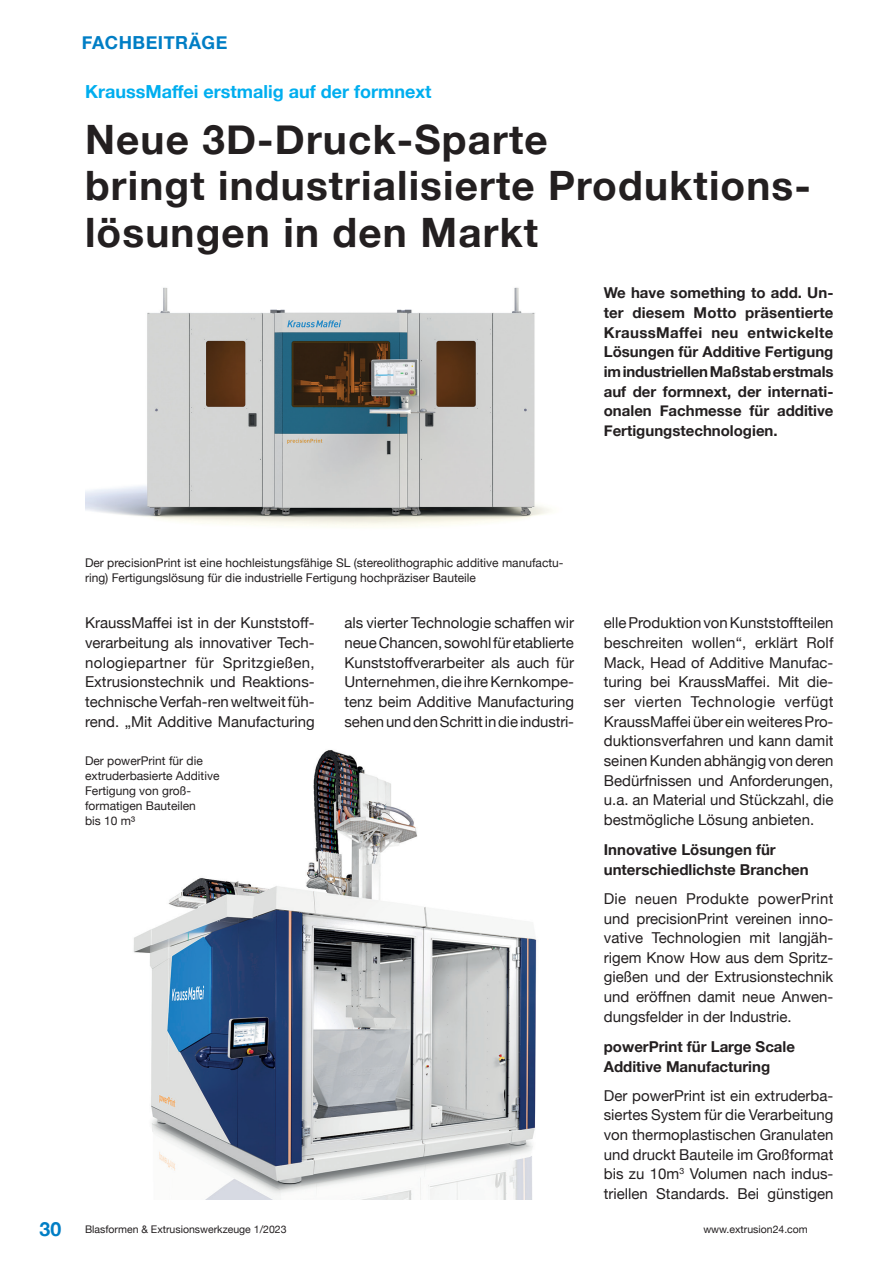
<style>
.page{position:relative;width:893px;height:1263px;background:#fff}
.page>*{position:absolute;margin:0;border:0;box-sizing:border-box;transform-origin:0 0}
.Überschrift{font:700 40.5px/46.5px "Helvetica Neue";letter-spacing:.03em;color:#231f20}
.Zwischenüberschrift{font:700 18px "Helvetica Neue";color:#00aeef}
.t1{font:700 18px "Helvetica Neue";letter-spacing:.03em;color:#007ec5}
.Fließtext{font:15px/19.6px "Helvetica Neue";color:#231f20;text-align:justify}
.Präambel{font:700 15px/19.6px "Helvetica Neue";color:#231f20;text-align:justify}
.Zwischenüberschrift-2{font:700 15px/19.6px "Helvetica Neue";color:#231f20}
.Bildunterschrift{font:12px/15px "Helvetica Neue";color:#231f20}
.t2{font:10.5px "Helvetica Neue";color:#231f20}
.s1{font-weight:700;font-size:19.5px;color:#007ec5}
</style>
<div class="page">
<img style="left:85px;top:287px;width:466px;height:240px">
<img style="left:133px;top:750px;width:404px;height:449px">
<p class="t1" style="left:82px;top:29px;width:147px">FACHBEITRÄGE</p>
<p class="Zwischenüberschrift" style="left:85px;top:77px;width:348px">KraussMaffei erstmalig auf der formnext</p>
<p class="Überschrift" style="left:85px;top:117px;width:723px">Neue 3D-Druck-Sparte<br>bringt industrialisierte Produktions&shy;lösungen in den Markt</p>
<p class="Präambel" style="left:604px;top:284px;width:231px">We have something to add. Un&shy;ter diesem Motto präsentierte KraussMaffei neu entwickelte Lösungen für Additive Fertigung im industriellen Maßstab erstmals auf der formnext, der internati&shy;onalen Fachmesse für additive Fertigungstechnologien.</p>
<p class="Bildunterschrift" style="left:85px;top:556px;width:480px">Der precisionPrint ist eine hochleistungsfähige SL (stereolithographic additive manufactu&shy;ring) Fertigungslösung für die industrielle Fertigung hochpräziser Bauteile</p>
<p class="Fließtext" style="left:85px;top:614px;width:231px">KraussMaffei ist in der Kunststoff&shy;verarbeitung als innovativer Tech&shy;nologiepartner für Spritzgießen, Extrusionstechnik und Reaktions&shy;technische Verfah-ren weltweit füh&shy;rend. „Mit Additive Manufacturing</p>
<p class="Fließtext" style="left:344px;top:614px;width:231px">als vierter Technologie schaffen wir neue Chancen, sowohl für etablierte Kunststoffverarbeiter als auch für Unternehmen, die ihre Kernkompe&shy;tenz beim Additive Manufacturing sehen und den Schritt in die industri-</p>
<p class="Fließtext" style="left:604px;top:614px;width:231px">elle Produktion von Kunststoffteilen beschreiten wollen“, erklärt Rolf Mack, Head of Additive Manufac&shy;turing bei KraussMaffei. Mit die&shy;ser vierten Technologie verfügt KraussMaffei über ein weiteres Pro&shy;duktionsverfahren und kann damit seinen Kunden abhängig von deren Bedürfnissen und Anforderungen, u.a. an Material und Stückzahl, die bestmögliche Lösung anbieten.</p>
<p class="Zwischenüberschrift-2" style="left:604px;top:840px;width:206px">Innovative Lösungen für unterschiedlichste Branchen</p>
<p class="Fließtext" style="left:604px;top:889px;width:231px">Die neuen Produkte powerPrint und precisionPrint vereinen inno&shy;vative Technologien mit langjäh&shy;rigem Know How aus dem Spritz&shy;gießen und der Extrusionstechnik und eröffnen damit neue Anwen&shy;dungsfelder in der Industrie.</p>
<p class="Zwischenüberschrift-2" style="left:604px;top:1037px;width:193px">powerPrint für Large Scale<br>Additive Manufacturing</p>
<p class="Fließtext" style="left:604px;top:1086px;width:231px">Der powerPrint ist ein extruderba&shy;siertes System für die Verarbeitung von thermoplastischen Granulaten und druckt Bauteile im Großformat bis zu 10m<sup>3</sup> Volumen nach indus&shy;triellen Standards. Bei günstigen</p>
<p class="Bildunterschrift" style="left:85px;top:753px;width:136px">Der powerPrint für die extruderbasierte Additive<br>Fertigung von groß&shy;formatigen Bauteilen<br>bis 10 m³</p>
<p class="t2" style="left:40px;top:1221px;width:248px"><span class="s1">30</span> Blasformen &amp; Extrusionswerkzeuge 1/2023</p>
<p class="t2" style="left:703px;top:1221px;width:106px">www.extrusion24.com</p>
</div>
